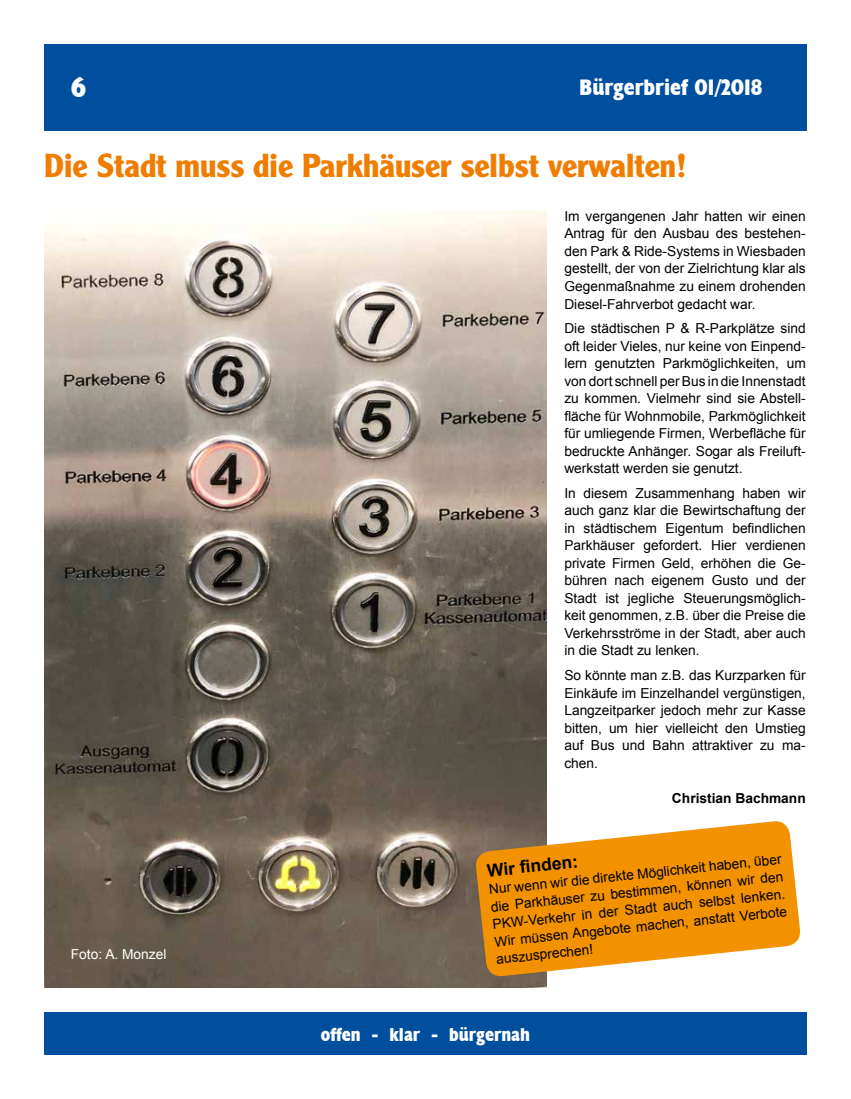
<style>
.page{position:relative;width:851px;height:1099px;background:#fff}
.page>*{position:absolute;margin:0;border:0;box-sizing:border-box;transform-origin:0 0}
.t1{font:700 32.5px "Clearface Gothic LT Std";color:#ef7d00}
.t2{font:700 condensed 28.75px "Humanist 521 BT Xtra";color:#fff}
.t3{font:700 condensed 22.5px "Humanist 521 BT Xtra";color:#fff}
.t4{font:700 condensed 18.75px "Humanist 521 BT Xtra";color:#fff}
.t5{font:700 17.5px "Arial";color:#000}
.t6{font:13.75px/17.5px "Arial";color:#000;text-align:justify}
.t7{font:700 13.75px "Arial";color:#000}
.t8{font:13.75px "Arial";color:#fff}
</style>
<div class="page">
<div style="left:44px;top:44px;width:762px;height:87px;background:#004f9f"></div>
<img style="left:44px;top:211px;width:502px;height:776px">
<svg style="left:474px;top:819px;width:327px;height:158px;fill:#f39200"></svg>
<div style="left:44px;top:1012px;width:762px;height:42px;background:#004f9f"></div>
<h2 class="t2" style="left:71px;top:69px;width:17px">6</h2>
<h3 class="t3" style="left:579px;top:73px;width:184px">Bürgerbrief 01/2018</h3>
<h1 class="t1" style="left:44px;top:147px;width:644px">Die Stadt muss die Parkhäuser selbst verwalten!</h1>
<p class="t8" style="left:71px;top:944px;width:97px">Foto: A. Monzel</p>
<p class="t6" style="left:564px;top:207px;width:243px">Im vergangenen Jahr hatten wir einen Antrag für den Ausbau des bestehen&shy;den Park &amp; Ride-Systems in Wiesbaden gestellt, der von der Zielrichtung klar als Gegenmaßnahme zu einem drohenden Diesel-Fahrverbot gedacht war.</p>
<p class="t6" style="left:564px;top:320px;width:243px">Die städtischen P &amp; R-Parkplätze sind oft leider Vieles, nur keine von Einpend&shy;lern genutzten Parkmöglichkeiten, um von dort schnell per Bus in die Innenstadt zu kommen. Vielmehr sind sie Abstell&shy;fläche für Wohnmobile, Parkmöglichkeit für umliegende Firmen, Werbefläche für bedruckte Anhänger. Sogar als Freiluft&shy;werkstatt werden sie genutzt.</p>
<p class="t6" style="left:564px;top:484px;width:243px">In diesem Zusammenhang haben wir auch ganz klar die Bewirtschaftung der in städtischem Eigentum befindlichen Parkhäuser gefordert. Hier verdienen private Firmen Geld, erhöhen die Ge&shy;bühren nach eigenem Gusto und der Stadt ist jegliche Steuerungsmöglich&shy;keit genommen, z.B. über die Preise die Verkehrsströme in der Stadt, aber auch in die Stadt zu lenken.</p>
<p class="t6" style="left:564px;top:666px;width:243px">So könnte man z.B. das Kurzparken für Einkäufe im Einzelhandel vergünstigen, Langzeitparker jedoch mehr zur Kasse bitten, um hier vielleicht den Umstieg auf Bus und Bahn attraktiver zu ma&shy;chen.</p>
<p class="t7" style="left:672px;top:788px;width:135px">Christian Bachmann</p>
<p class="t6" style="left:488px;top:880px;width:295px;rotate:-6deg">Nur wenn wir die direkte Möglichkeit haben, über die Parkhäuser zu bestimmen, können wir den PKW-Verkehr in der Stadt auch selbst lenken.<br>Wir müssen Angebote machen, anstatt Verbote auszusprechen!</p>
<p class="t5" style="left:486px;top:859px;width:93px;rotate:-6deg">Wir fi nden:</p>
<h3 class="t4" style="left:321px;top:1022px;width:210px">offen - klar - bürgernah</h3>
</div>
